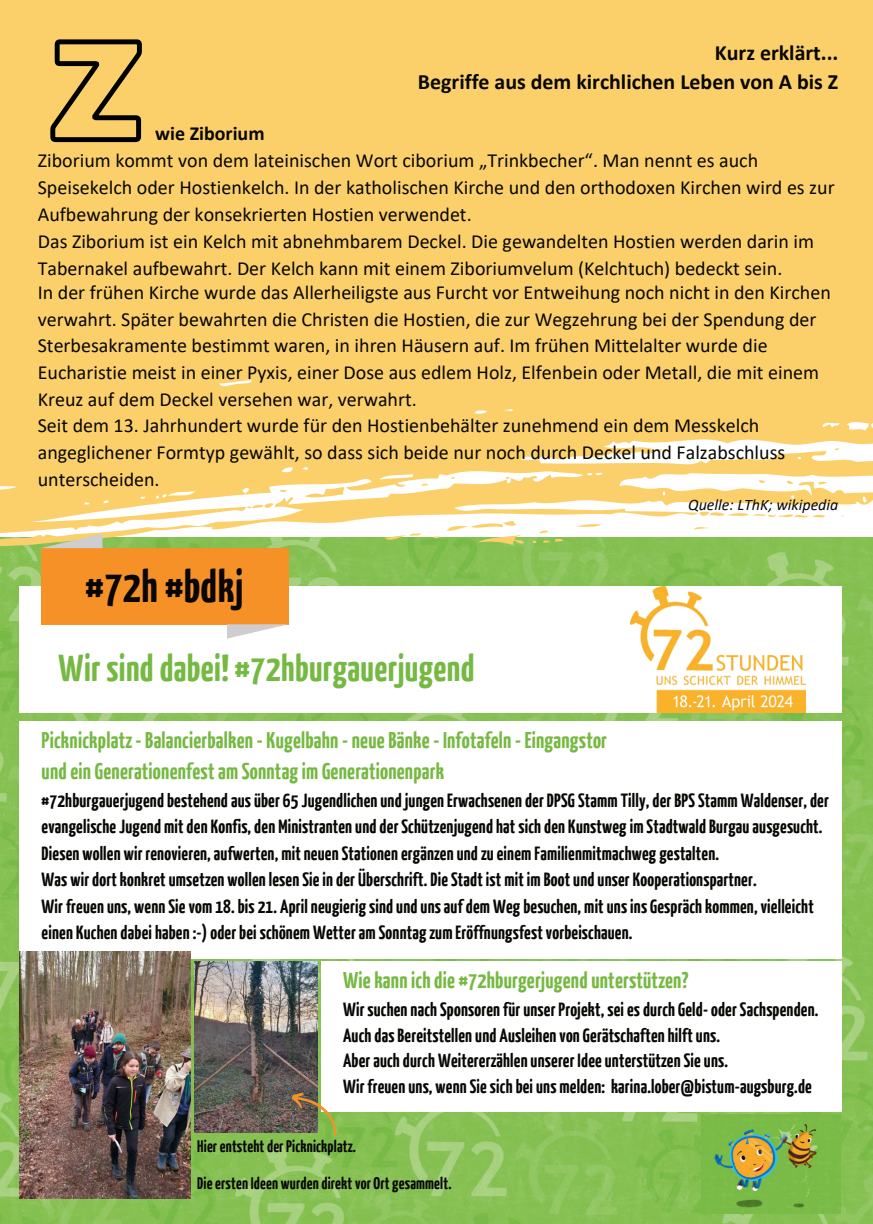
<style>
.page{position:relative;width:873px;height:1224px;background:#fff}
.page>*{position:absolute;margin:0;border:0;box-sizing:border-box;transform-origin:0 0}
.t1{font:700 45.4px "BDKJ";color:#080704}
.t2{font:700 37.6px "BDKJ";color:#76b942}
.t3{font:700 22.8px/31px "BDKJ";color:#76b942}
.t4{font:700 21.8px/29.6px "Calibri";color:#080704;text-align:right}
.t5{font:20px/26.6px "Calibri";color:#080704}
.t6{font:700 20px "Calibri";color:#080704}
.t7{font:700 19.2px/26.6px "BDKJ";color:#080704}
.t8{font:700 16.8px "BDKJ";color:#080704}
.t9{font:italic 16px "Calibri";color:#080704}
</style>
<div class="page">
<img style="left:0;top:937px;width:873px;height:287px">
<img style="left:0;top:549px;width:873px;height:388px">
<svg style="left:0;top:0;width:873px;height:549px;background:#fad274"></svg>
<svg style="left:269px;top:521px;width:370px;height:65px"></svg>
<div style="left:20px;top:586px;width:822px;height:127px;background:#fff"></div>
<img style="left:630px;top:586px;width:176px;height:126px">
<div style="left:41px;top:548px;width:247px;height:76px;background:#f69128"></div>
<svg style="left:41px;top:534px;width:61px;height:14px"></svg>
<svg style="left:227px;top:624px;width:61px;height:15px"></svg>
<div style="left:20px;top:721px;width:822px;height:237px;background:#fff"></div>
<div style="left:322px;top:962px;width:520px;height:150px;background:#fff"></div>
<img style="left:20px;top:951px;width:171px;height:248px">
<img style="left:195px;top:962px;width:123px;height:171px">
<svg style="left:292px;top:1093px;width:44px;height:43px;background:#8f9064"></svg>
<img style="left:701px;top:1115px;width:140px;height:99px">
<svg style="left:46px;top:35px;width:98px;height:111px;background:#c5a354"></svg>
<p class="t4" style="left:418px;top:37px;width:422px">Kurz erklärt...<br>Begriffe aus dem kirchlichen Leben von A bis Z</p>
<p class="t6" style="left:155px;top:119px;width:111px">wie Ziborium</p>
<p class="t5" style="left:38px;top:147px;width:798px">Ziborium kommt von dem lateinischen Wort ciborium „Trinkbecher“. Man nennt es auch Speisekelch oder Hostienkelch. In der katholischen Kirche und den orthodoxen Kirchen wird es zur Aufbewahrung der konsekrierten Hostien verwendet.<br>Das Ziborium ist ein Kelch mit abnehmbarem Deckel. Die gewandelten Hostien werden darin im Tabernakel aufbewahrt. Der Kelch kann mit einem Ziboriumvelum (Kelchtuch) bedeckt sein.</p>
<p class="t5" style="left:38px;top:279px;width:795px">In der frühen Kirche wurde das Allerheiligste aus Furcht vor Entweihung noch nicht in den Kirchen verwahrt. Später bewahrten die Christen die Hostien, die zur Wegzehrung bei der Spendung der Sterbesakramente bestimmt waren, in ihren Häusern auf. Im frühen Mittelalter wurde die Eucharistie meist in einer Pyxis, einer Dose aus edlem Holz, Elfenbein oder Metall, die mit einem Kreuz auf dem Deckel versehen war, verwahrt.<br>Seit dem 13. Jahrhundert wurde für den Hostienbehälter zunehmend ein dem Messkelch angeglichener Formtyp gewählt, so dass sich beide nur noch durch Deckel und Falzabschluss unterscheiden.</p>
<p class="t9" style="left:688px;top:493px;width:152px">Quelle: LThK; wikipedia</p>
<h1 class="t1" style="left:85px;top:557px;width:160px">#72h #bdkj</h1>
<h2 class="t2" style="left:59px;top:643px;width:418px">Wir sind dabei! #72hburgauerjugend</h2>
<p class="t3" style="left:42px;top:723px;width:567px">Picknickplatz - Balancierbalken - Kugelbahn - neue Bänke - Infotafeln - Eingangstor und ein Generationenfest am Sonntag im Generationenpark</p>
<p class="t7" style="left:42px;top:786px;width:789px">#72hburgauerjugend bestehend aus über 65 Jugendlichen und jungen Erwachsenen der DPSG Stamm Tilly, der BPS Stamm Waldenser, der evangelische Jugend mit den Konfis, den Ministranten und der Schützenjugend hat sich den Kunstweg im Stadtwald Burgau ausgesucht.<br>Diesen wollen wir renovieren, aufwerten, mit neuen Stationen ergänzen und zu einem Familienmitmachweg gestalten.<br>Was wir dort konkret umsetzen wollen lesen Sie in der Überschrift. Die Stadt ist mit im Boot und unser Kooperationspartner.<br>Wir freuen uns, wenn Sie vom 18. bis 21. April neugierig sind und uns auf dem Weg besuchen, mit uns ins Gespräch kommen, vielleicht einen Kuchen dabei haben :-) oder bei schönem Wetter am Sonntag zum Eröffnungsfest vorbeischauen.</p>
<p class="t3" style="left:343px;top:963px;width:347px">Wie kann ich die #72hburgerjugend unterstützen?</p>
<p class="t7" style="left:343px;top:996px;width:477px;line-height:25.6px">Wir suchen nach Sponsoren für unser Projekt, sei es durch Geld- oder Sachspenden.<br>Auch das Bereitstellen und Ausleihen von Gerätschaften hilft uns.<br>Aber auch durch Weitererzählen unserer Idee unterstützen Sie uns.<br>Wir freuen uns, wenn Sie sich bei uns melden: karina.lober@bistum-augsburg.de</p>
<p class="t8" style="left:197px;top:1135px;width:160px">Hier entsteht der Picknickplatz.</p>
<p class="t8" style="left:197px;top:1172px;width:256px">Die ersten Ideen wurden direkt vor Ort gesammelt.</p>
</div>
